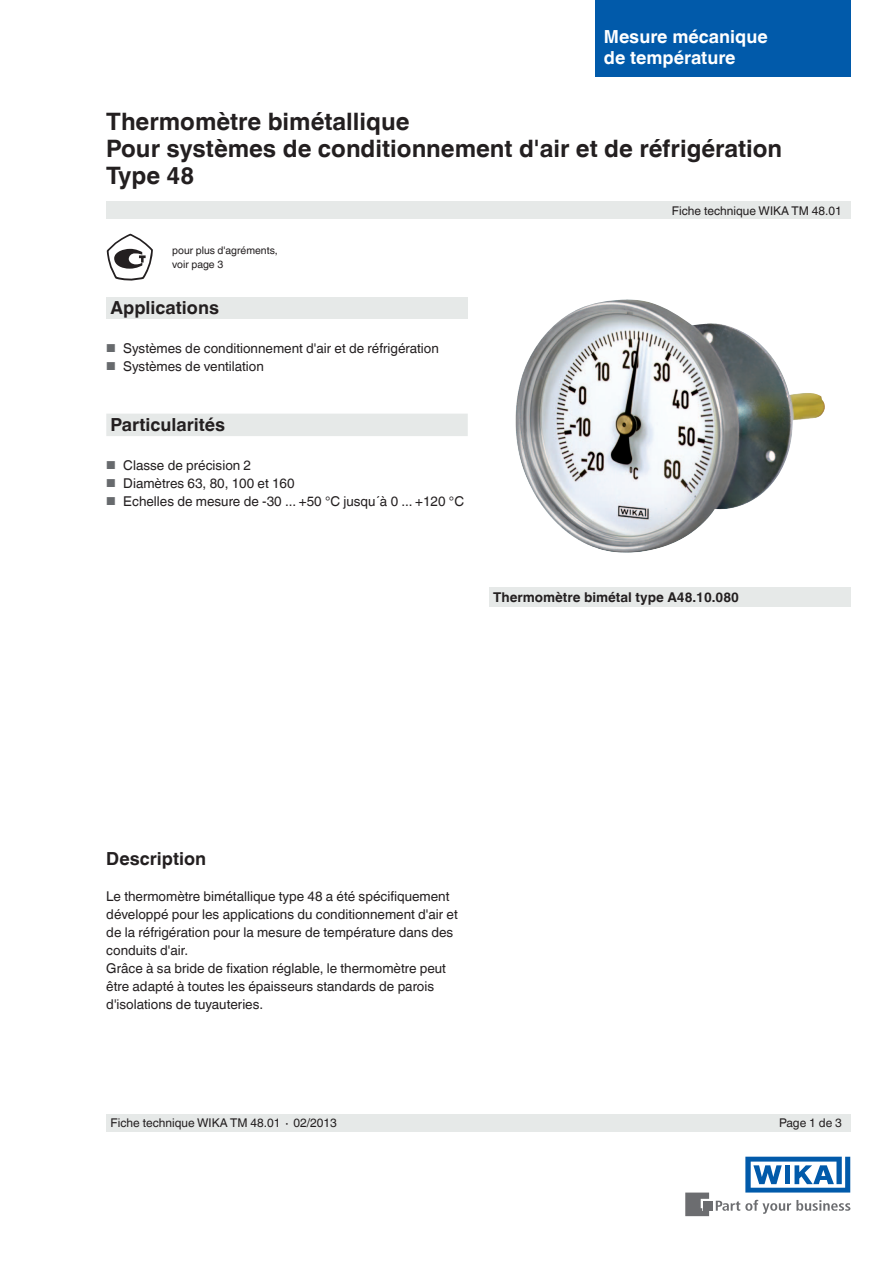
<style>
.page{position:relative;width:893px;height:1263px;background:#fff}
.page>*{position:absolute;margin:0;border:0;box-sizing:border-box;transform-origin:0 0}
.t1{font:700 24px/27px "Helvetica World";color:#231f20}
.t2{font:700 18px "Helvetica World";color:#231f20}
.t3{font:700 18px/21px "Helvetica World";color:#fff}
.t4{font:13.5px/18px "Helvetica World";color:#231f20}
.t5{font:700 13.5px "Helvetica World";color:#231f20}
.t6{font:12px "Helvetica World";color:#231f20}
.t7{font:10.5px/13.5px "Helvetica World";color:#231f20}
.s1{font-size:11.55px;color:#676a6d}
</style>
<div class="page">
<div style="left:106px;top:298px;width:362px;height:21px;background:#e6e9e8"></div>
<svg style="left:716px;top:1200px;width:134px;height:14px"></svg>
<div style="left:703px;top:1201px;width:9px;height:9px;background:#6c6d70"></div>
<svg style="left:685px;top:1192px;width:24px;height:24px"></svg>
<svg style="left:745px;top:1157px;width:105px;height:35px"></svg>
<div style="left:106px;top:202px;width:744px;height:17px;background:#e6e9e8"></div>
<div style="left:106px;top:1114px;width:744px;height:17px;background:#e6e9e8"></div>
<div style="left:595px;top:0;width:255px;height:77px;background:#015aaa"></div>
<img style="left:515px;top:299px;width:310px;height:254px">
<div style="left:489px;top:587px;width:361px;height:19px;background:#e6e9e8"></div>
<div style="left:106px;top:414px;width:362px;height:22px;background:#e6e9e8"></div>
<svg style="left:107px;top:234px;width:46px;height:47px"></svg>
<h2 class="t3" style="left:604px;top:26px;width:165px">Mesure mécanique de température</h2>
<h1 class="t1" style="left:106px;top:108px;width:677px">Thermomètre bimétallique<br>Pour systèmes de conditionnement d'air et de réfrigération<br>Type 48</h1>
<p class="t7" style="left:172px;top:244px;width:107px">pour plus d'agréments, voir page 3</p>
<h2 class="t2" style="left:111px;top:297px;width:110px">Applications</h2>
<p class="t4" style="left:106px;top:339px;width:334px"><span class="s1">■</span> Systèmes de conditionnement d'air et de réfrigération</p>
<p class="t4" style="left:106px;top:357px;width:159px"><span class="s1">■</span> Systèmes de ventilation</p>
<h2 class="t2" style="left:111px;top:414px;width:116px">Particularités</h2>
<p class="t4" style="left:106px;top:456px;width:146px"><span class="s1">■</span> Classe de précision 2</p>
<p class="t4" style="left:106px;top:474px;width:190px"><span class="s1">■</span> Diamètres 63, 80, 100 et 160</p>
<p class="t4" style="left:106px;top:492px;width:359px"><span class="s1">■</span> Echelles de mesure de -30 ... +50 °C jusqu´à 0 ... +120 °C</p>
<p class="t6" style="left:672px;top:204px;width:171px">Fiche technique WIKA TM 48.01</p>
<p class="t5" style="left:493px;top:589px;width:247px">Thermomètre bimétal type A48.10.080</p>
<h2 class="t2" style="left:106px;top:848px;width:101px">Description</h2>
<p class="t4" style="left:106px;top:887px;width:353px">Le thermomètre bimétallique type 48 a été spécifiquement développé pour les applications du conditionnement d'air et de la réfrigération pour la mesure de température dans des conduits d'air.<br>Grâce à sa bride de fixation réglable, le thermomètre peut être adapté à toutes les épaisseurs standards de parois d'isolations de tuyauteries.</p>
<p class="t6" style="left:111px;top:1116px;width:228px">Fiche technique WIKA TM 48.01 ∙ 02/2013</p>
<p class="t6" style="left:779px;top:1116px;width:64px">Page 1 de 3</p>
</div>
